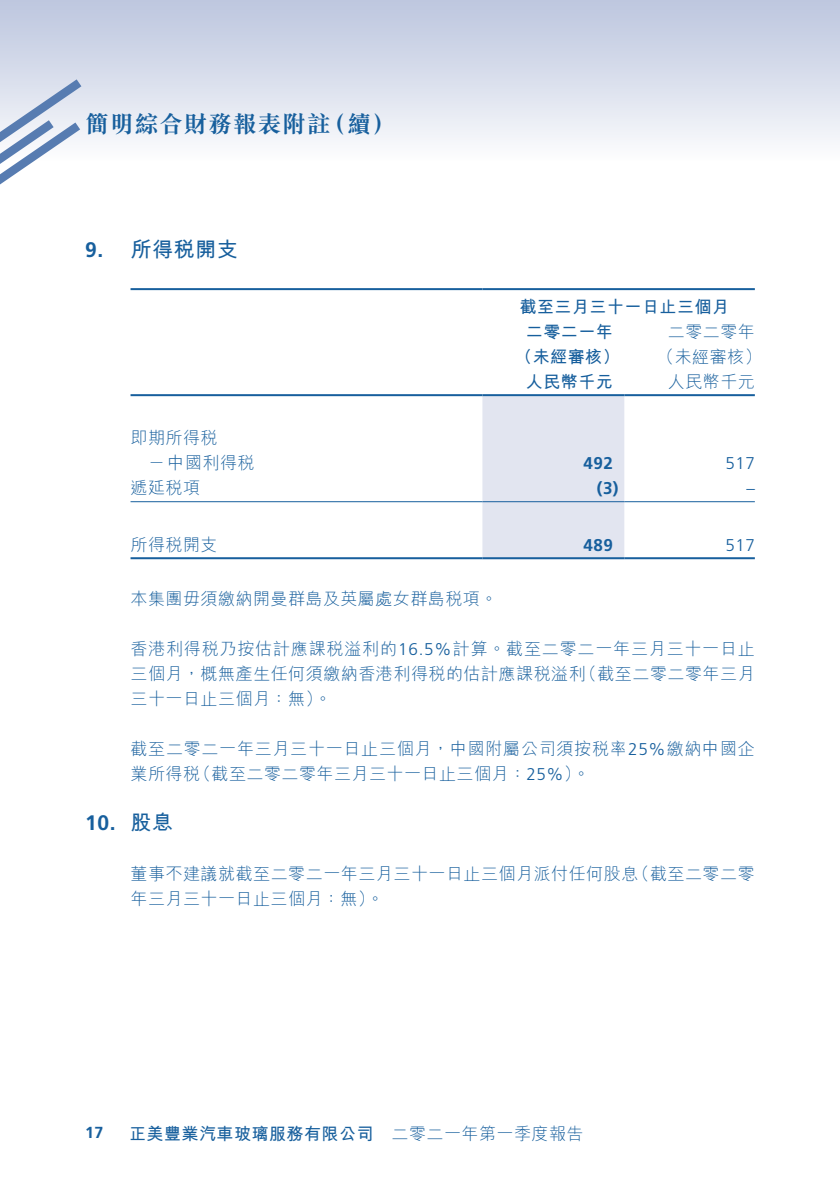
<style>
.page{position:relative;width:840px;height:1191px;background:#fff}
.page>*{position:absolute;margin:0;border:0;box-sizing:border-box;transform-origin:0 0}
.t1{font:700 24px "M Sung HK";letter-spacing:.025em;color:#175f9d}
.t2{font:700 21px "M Hei HK";letter-spacing:.03em;color:#175f9d}
.t3{font:700 21px "Frutiger LT Std";color:#175f9d}
.t4{font:300 17px/25px "M Hei HK";letter-spacing:.03em;color:#175f9d}
.t5{font:700 17px "M Hei HK";letter-spacing:.03em;color:#175f9d}
.t6{font:700 17px "Frutiger LT Std";letter-spacing:.03em;color:#175f9d}
.t7{font:300 17px "Frutiger LT Std";letter-spacing:.03em;color:#175f9d}
.t8{font:700 16px "Frutiger LT Std";color:#175f9d}
.s1{font-family:"Frutiger LT Std"}
.s2{font-weight:300}
</style>
<div class="page">
<div style="left:0;top:0;width:839px;height:170px;background:linear-gradient(to bottom,#bbc5de,#fff)"></div>
<svg style="left:0;top:79px;width:81px;height:106px"></svg>
<div style="left:482px;top:396px;width:142px;height:161px;background:#e2e5f0"></div>
<hr style="left:130px;top:288px;width:352px;height:2px;background:#175f9d">
<hr style="left:482px;top:288px;width:272px;height:2px;background:#175f9d">
<hr style="left:130px;top:394px;width:352px;height:2px;background:#175f9d">
<hr style="left:482px;top:394px;width:142px;height:2px;background:#175f9d">
<hr style="left:624px;top:394px;width:130px;height:2px;background:#175f9d">
<hr style="left:130px;top:501px;width:352px;height:1px;background:#175f9d">
<hr style="left:482px;top:501px;width:142px;height:1px;background:#175f9d">
<hr style="left:624px;top:501px;width:130px;height:1px;background:#175f9d">
<hr style="left:130px;top:557px;width:352px;height:2px;background:#175f9d">
<hr style="left:482px;top:557px;width:142px;height:2px;background:#175f9d">
<hr style="left:624px;top:557px;width:130px;height:2px;background:#175f9d">
<h1 class="t1" style="left:85px;top:108px;width:247px">簡明綜合財務報表附註</h1>
<h1 class="t1" style="left:322px;top:108px;width:75px">（續(</h1>
<p class="t3" style="left:85px;top:237px;width:20px">9.</p>
<p class="t3" style="left:85px;top:810px;width:32px">10.</p>
<p class="t2" style="left:130px;top:234px;width:109px">所得稅開支</p>
<p class="t4" style="left:130px;top:425px;width:88px">即期所得稅</p>
<p class="t4" style="left:148px;top:450px;width:108px">－中國利得稅</p>
<p class="t4" style="left:130px;top:475px;width:71px">遞延稅項</p>
<p class="t5" style="left:519px;top:294px;width:211px">截至三月三十一日止三個月</p>
<p class="t4" style="left:667px;top:319px;width:88px">二零二零年</p>
<p class="t5" style="left:525px;top:319px;width:88px">二零二一年</p>
<p class="t5" style="left:515px;top:344px;width:106px">（未經審核）</p>
<p class="t4" style="left:656px;top:344px;width:106px">（未經審核(</p>
<p class="t5" style="left:525px;top:369px;width:88px">人民幣千元</p>
<p class="t4" style="left:667px;top:369px;width:88px">人民幣千元</p>
<p class="t6" style="left:583px;top:453px;width:31px">492</p>
<p class="t7" style="left:725px;top:453px;width:31px">517</p>
<p class="t6" style="left:596px;top:478px;width:23px">(3)</p>
<p class="t7" style="left:746px;top:478px;width:10px">–</p>
<p class="t4" style="left:130px;top:532px;width:88px">所得稅開支</p>
<p class="t4" style="left:130px;top:586px;width:368px">本集團毋須繳納開曼群島及英屬處女群島稅項。</p>
<p class="t4" style="left:130px;top:636px;width:625px;text-align:right">香港利得稅乃按估計應課稅溢利的<span class="s1">16.5%</span>計算。截至二零二一年三月三十一日止（截至二零二零年三月</p>
<p class="t6" style="left:583px;top:535px;width:31px">489</p>
<p class="t7" style="left:725px;top:535px;width:31px">517</p>
<p class="t4" style="left:130px;top:661px;width:456px">三個月，概無產生任何須繳納香港利得稅的估計應課稅溢利三十一日止三個月：無。(</p>
<p class="t4" style="left:194px;top:736px;width:562px;text-indent:-64px">截至二零二一年三月三十一日止三個月，中國附屬公司須按稅率<span class="s1">25%</span>繳納中國企（截至二零二零年三月三十一日止三個月：<span class="s1">25%</span> 。(</p>
<p class="t4" style="left:130px;top:761px;width:71px">業所得稅</p>
<p class="t2" style="left:130px;top:807px;width:44px">股息</p>
<p class="t4" style="left:130px;top:861px;width:509px">董事不建議就截至二零二一年三月三十一日止三個月派付任何股息年三月三十一日止三個月：無。(</p>
<p class="t4" style="left:632px;top:861px;width:124px">（截至二零二零</p>
<p class="t8" style="left:85px;top:1123px;width:20px">17</p>
<p class="t5" style="left:129px;top:1121px;width:455px">正美豐業汽車玻璃服務有限公司<span class="s2">　二零二一年第一季度報告</span></p>
</div>
